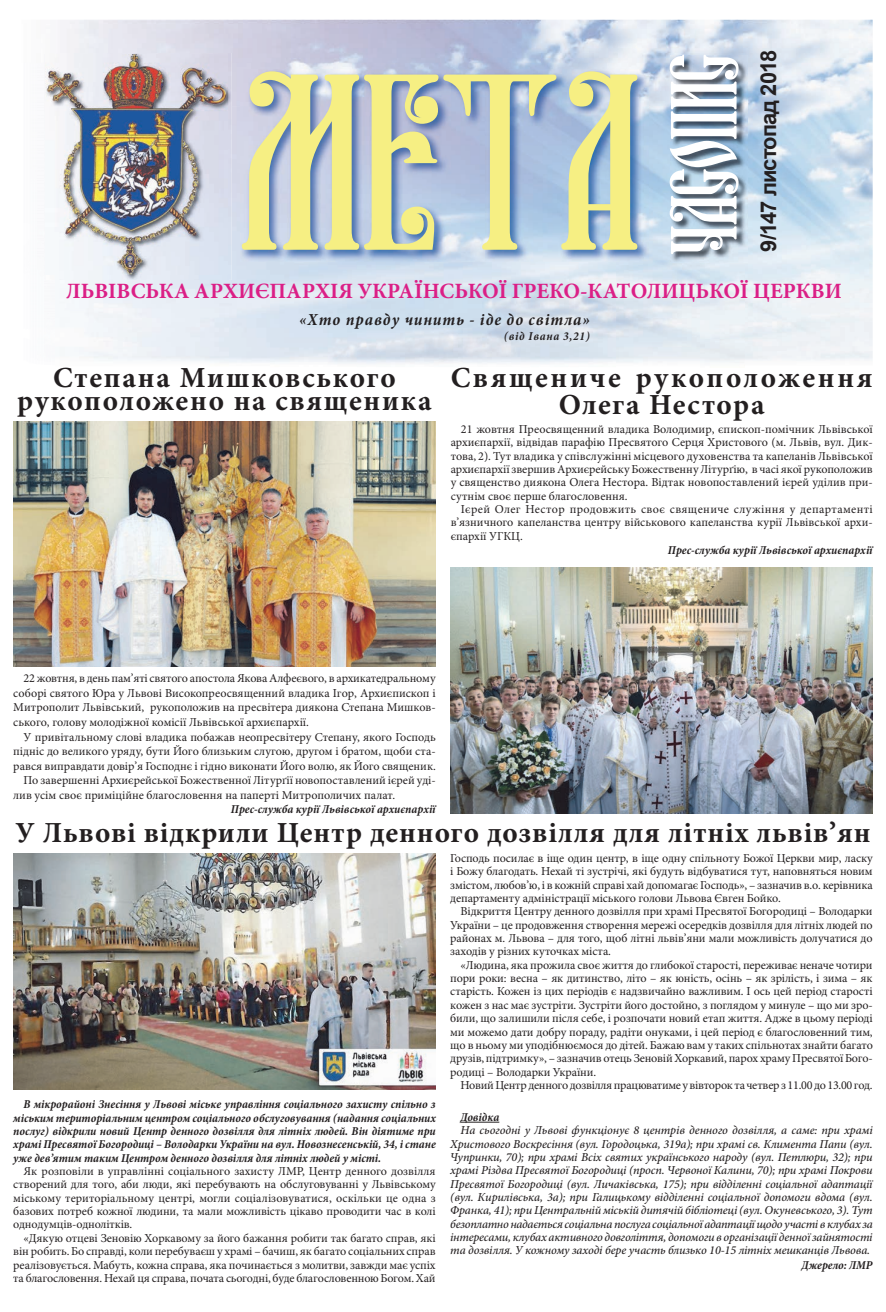
<style>
.page{position:relative;width:886px;height:1312px;background:#fff}
.page>*{position:absolute;margin:0;border:0;box-sizing:border-box;transform-origin:0 0}
.t1{font:242.5px "Ancient Kyiv";color:#f6ef83}
.t2{font:91px "Ancient Kyiv";color:#fff}
.t3{font:700 29.12px "Minion Pro";letter-spacing:.03em;color:#231f20}
.t4{font:700 29.12px/23px "Minion Pro";letter-spacing:.05em;color:#231f20;text-align:center}
.t5{font:700 29.12px/26.6px "Minion Pro";letter-spacing:.085em;color:#231f20;text-align:center}
.t6{font:700 21.88px "Minion Pro";color:#db1f86}
.t7{font:700 21.88px "Arial";letter-spacing:-.04em;color:#231f20}
.t8{font:italic 700 condensed 17px "Minion Pro";letter-spacing:.06em;color:#231f20}
.t9{font:12.12px/13.4px "Minion Pro";letter-spacing:-.005em;color:#231f20;text-align:justify}
.t10{font:italic 500 12.12px/13.4px "Minion Pro";letter-spacing:-.01em;color:#231f20;text-align:justify}
.t11{font:italic 700 condensed 12.12px/13.4px "Minion Pro";color:#231f20;text-align:justify}
.t12{font:italic 700 condensed 12.12px "Minion Pro";letter-spacing:.06em;color:#231f20}
</style>
<div class="page">
<img style="left:60px;top:20px;width:813px;height:43px">
<img style="left:232px;top:63px;width:439px;height:43px">
<img style="left:744px;top:63px;width:129px;height:298px">
<img style="left:240px;top:69px;width:409px;height:192px">
<img style="left:59px;top:53px;width:173px;height:227px">
<img style="left:45px;top:54px;width:182px;height:221px">
<img style="left:671px;top:56px;width:76px;height:206px">
<hr style="left:460px;top:1121px;width:39px;height:1px;background:#231f20">
<img style="left:13px;top:853px;width:423px;height:235px">
<img style="left:13px;top:421px;width:423px;height:245px">
<img style="left:451px;top:567px;width:422px;height:246px">
<h2 class="t2" style="left:659px;top:254px;width:203px;rotate:-90deg">часопис</h2>
<h3 class="t7" style="left:754px;top:252px;width:203px;rotate:-90deg">9/147 листопад 2018</h3>
<h3 class="t6" style="left:66px;top:282px;width:777px">ЛЬВІВСЬКА АРХИЄПАРХІЯ УКРАЇНСЬКОЇ ГРЕКО-КАТОЛИЦЬКОЇ ЦЕРКВИ</h3>
<h3 class="t8" style="left:299px;top:313px;width:292px">«Хто правду чинить - іде до світла»</h3>
<p class="t12" style="left:504px;top:331px;width:88px">(від Івана 3,21)</p>
<h1 class="t1" style="left:242px;top:43px;width:402px">мета</h1>
<h3 class="t4" style="left:17px;top:368px;width:416px">Степана Мишковського рукоположено на священика</h3>
<h3 class="t5" style="left:451px;top:366px;width:423px">Священиче рукоположення<br>Олега Нестора</h3>
<p class="t9" style="left:451px;top:423px;width:424px;text-indent:10px">21 жовтня Преосвященний владика Володимир, єпископ-помічник Львівської архиєпархії, відвідав парафію Пресвятого Серця Христового (м. Львів, вул. Дик&shy;това, 2). Тут владика у співслужінні місцевого духовенства та капеланів Львівської архиєпархії звершив Архиєрейську Божественну Літурґію, в часі якої рукоположив у священство диякона Олега Нестора. Відтак новопоставлений ієрей уділив при&shy;сутнім своє перше благословення.</p>
<p class="t9" style="left:451px;top:503px;width:424px;text-indent:10px">Ієрей Олег Нестор продовжить своє священиче служіння у департаменті в’язничного капеланства центру військового капеланства курії Львівської архи&shy;єпархії УГКЦ.</p>
<p class="t11" style="left:668px;top:544px;width:206px">Прес-служба курії Львівської архиєпархії</p>
<p class="t9" style="left:13px;top:672px;width:424px;line-height:14.5px;text-indent:10px">22 жовтня, в день пам’яті святого апостола Якова Алфеєвого, в архикатедральному соборі святого Юра у Львові Високопреосвященний владика Ігор, Архиєпископ і Митрополит Львівський, рукоположив на пресвітера диякона Степана Мишков&shy;ського, голову молодіжної комісії Львівської архиєпархії.</p>
<p class="t9" style="left:24px;top:730px;width:414px">У привітальному слові владика побажав неопресвітеру Степану, якого Господь</p>
<p class="t9" style="left:13px;top:745px;width:424px">підніс до великого уряду, бути Його близьким слугою, другом і братом, щоби ста-</p>
<p class="t9" style="left:13px;top:759px;width:424px">рався виправдати довір’я Господнє і гідно виконати Його волю, як Його священик.</p>
<p class="t9" style="left:24px;top:774px;width:414px">По завершенні Архиєрейської Божественної Літурґії новопоставлений ієрей уді-</p>
<p class="t9" style="left:13px;top:789px;width:383px">лив усім своє приміційне благословення на паперті Митрополичих палат.</p>
<p class="t11" style="left:231px;top:803px;width:206px">Прес-служба курії Львівської архиєпархії</p>
<h3 class="t3" style="left:15px;top:821px;width:857px">У Львові відкрили Центр денного дозвілля для літніх львів’ян</h3>
<p class="t11" style="left:13px;top:1098px;width:424px;text-indent:10px">В мікрорайоні Знесіння у Львові міське управління соціального захисту спільно з міським територіальним центром соціального обслуговування (надання соціальних послуг) відкрили новий Центр денного дозвілля для літніх людей. Він діятиме при храмі Пресвятої Богородиці – Володарки України на вул. Новознесенській, 34, і стане уже дев’ятим таким Центром денного дозвілля для літніх людей у місті.</p>
<p class="t9" style="left:13px;top:1165px;width:424px;text-indent:10px">Як розповіли в управлінні соціального захисту ЛМР, Центр денного дозвілля створений для того, аби люди, які перебувають на обслуговуванні у Львівському міському територіальному центрі, могли соціалізовуватися, оскільки це одна з базових потреб кожної людини, та мали можливість цікаво проводити час в колі однодумців-однолітків.</p>
<p class="t9" style="left:13px;top:1231px;width:424px;text-indent:10px">«Дякую отцеві Зеновію Хоркавому за його бажання робити так багато справ, які він робить. Бо справді, коли перебуваєш у храмі – бачиш, як багато соціальних справ реалізовується. Мабуть, кожна справа, яка починається з молитви, завжди має успіх та благословення. Нехай ця справа, почата сьогодні, буде благословенною Богом. Хай</p>
<p class="t9" style="left:450px;top:852px;width:424px">Господь посилає в іще один центр, в іще одну спільноту Божої Церкви мир, ласку і Божу благодать. Нехай ті зустрічі, які будуть відбуватися тут, наповняться новим змістом, любов’ю, і в кожній справі хай допомагає Господь», – зазначив в.о. керівника департаменту адміністрації міського голови Львова Євген Бойко.</p>
<p class="t9" style="left:450px;top:905px;width:424px;text-indent:10px">Відкриття Центру денного дозвілля при храмі Пресвятої Богородиці – Володарки України – це продовження створення мережі осередків дозвілля для літніх людей по районах м. Львова – для того, щоб літні львів’яни мали можливість долучатися до заходів у різних куточках міста.</p>
<p class="t9" style="left:450px;top:958px;width:424px;text-indent:10px">«Людина, яка прожила своє життя до глибокої старості, переживає неначе чотири пори роки: весна – як дитинство, літо – як юність, осінь – як зрілість, і зима – як старість. Кожен із цих періодів є надзвичайно важливим. І ось цей період старості кожен з нас має зустріти. Зустріти його достойно, з поглядом у минуле – що ми зро&shy;били, що залишили після себе, і розпочати новий етап життя. Адже в цьому періоді ми можемо дати добру пораду, радіти онуками, і цей період є благословенний тим, що в ньому ми уподібнюємося до дітей. Бажаю вам у таких спільнотах знайти багато друзів, підтримку», – зазначив отець Зеновій Хоркавий, парох храму Пресвятої Бого&shy;родиці – Володарки України.</p>
<p class="t9" style="left:460px;top:1079px;width:414px">Новий Центр денного дозвілля працюватиме у вівторок та четвер з 11.00 до 13.00 год.</p>
<p class="t11" style="left:460px;top:1110px;width:40px">Довідка</p>
<p class="t10" style="left:450px;top:1124px;width:424px;text-indent:10px">На сьогодні у Львові функціонує 8 центрів денного дозвілля, а саме: при храмі Христового Воскресіння (вул. Городоцька, 319а); при храмі св. Климента Папи (вул.<br>Чупринки, 70); при храмі Всіх святих українського народу (вул. Петлюри, 32); при храмі Різдва Пресвятої Богородиці (просп. Червоної Калини, 70); при храмі Покрови Пресвятої Богородиці (вул. Личаківська, 175); при відділенні соціальної адаптації (вул. Кирилівська, 3а); при Галицькому відділенні соціальної допомоги вдома (вул.<br>Франка, 41); при Центральній міській дитячій бібліотеці (вул. Окуневського, 3). Тут безоплатно надається соціальна послуга соціальної адаптації щодо участі в клубах за інтересами, клубах активного довголіття, допомоги в організації денної зайнятості та дозвілля. У кожному заході бере участь близько 10-15 літніх мешканців Львова.</p>
<p class="t11" style="left:801px;top:1258px;width:73px">Джерело: ЛМР</p>
</div>
